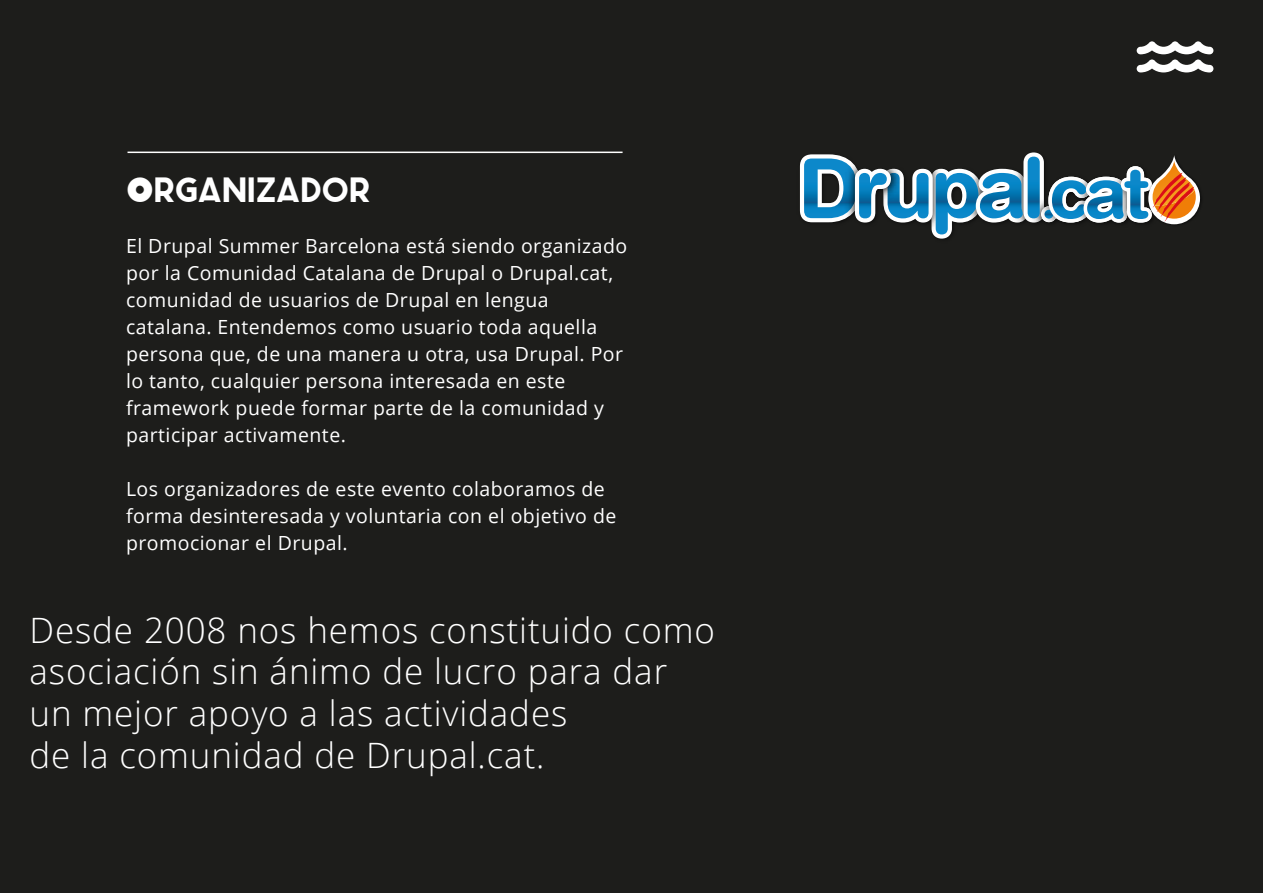
<style>
.page{position:relative;width:1263px;height:893px;background:#1d1d1b}
.page>*{position:absolute;margin:0;border:0;box-sizing:border-box;transform-origin:0 0}
.t1{font:300 34.95px/42px "Open Sans";letter-spacing:.025em;color:#fff}
.t2{font:34.95px "Brig";letter-spacing:.025em;color:#fff}
.t3{font:19.5px/27px "Open Sans";letter-spacing:.025em;color:#fff}
</style>
<div class="page">
<svg style="left:1137px;top:41px;width:76px;height:31px"></svg>
<hr style="left:128px;top:152px;width:494px;height:1px;background:#fff">
<svg style="left:800px;top:153px;width:400px;height:86px"></svg>
<h1 class="t2" style="left:127px;top:169px;width:245px">ORGANIZADOR</h1>
<p class="t3" style="left:126px;top:232px;width:503px">El Drupal Summer Barcelona está siendo organizado por la Comunidad Catalana de Drupal o Drupal.cat, comunidad de usuarios de Drupal en lengua catalana. Entendemos como usuario toda aquella persona que, de una manera u otra, usa Drupal. Por lo tanto, cualquier persona interesada en este framework puede formar parte de la comunidad y participar activamente.</p>
<p class="t3" style="left:126px;top:475px;width:492px">Los organizadores de este evento colaboramos de forma desinteresada y voluntaria con el objetivo de promocionar el Drupal.</p>
<h1 class="t1" style="left:30px;top:608px;width:687px">Desde 2008 nos hemos constituido como asociación sin ánimo de lucro para dar un mejor apoyo a las actividades<br>de la comunidad de Drupal.cat.</h1>
</div>
